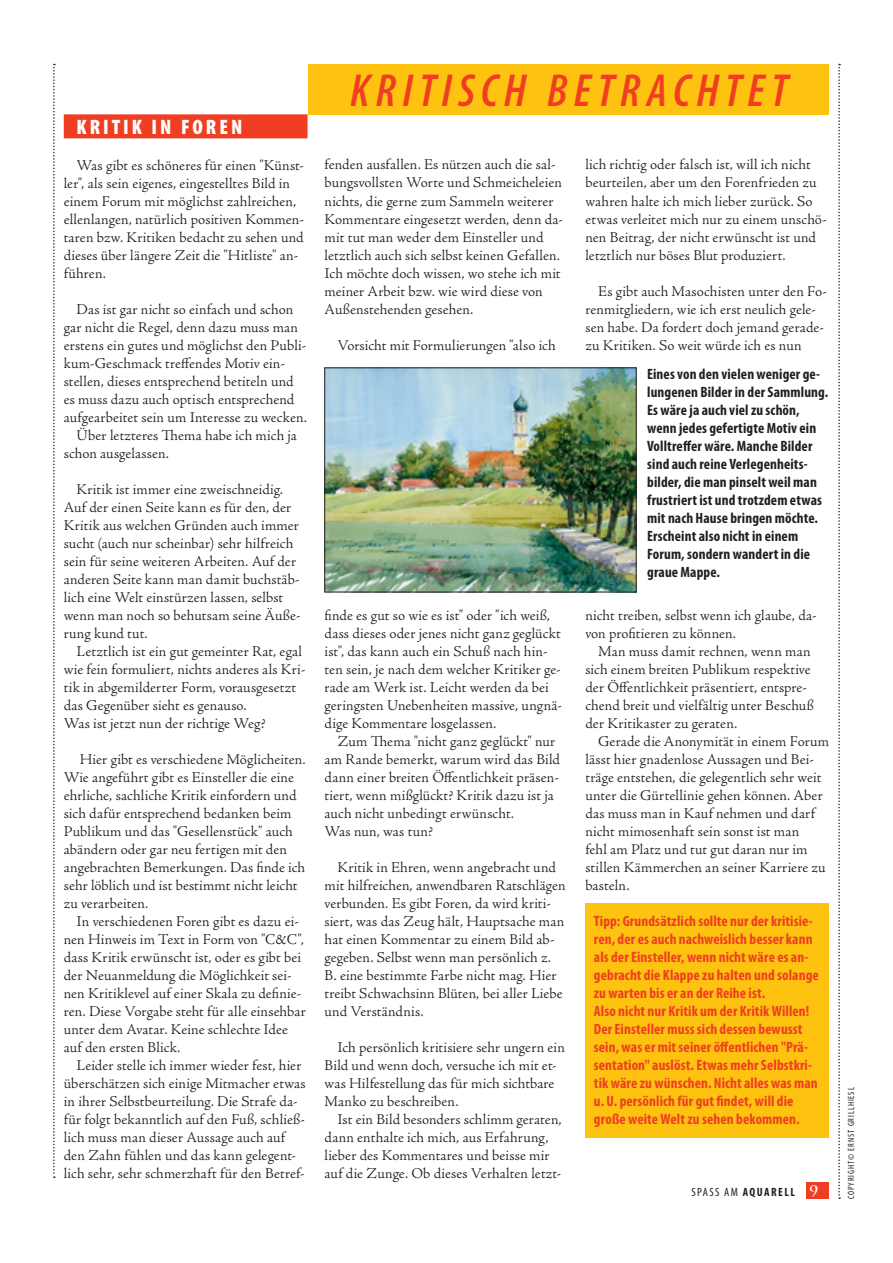
<style>
.page{position:relative;width:893px;height:1263px;background:#fff}
.page>*{position:absolute;margin:0;border:0;box-sizing:border-box;transform-origin:0 0}
.t1{font:italic 600 condensed 46.5px "Myriad Pro";letter-spacing:.13em;color:#ef3e22}
.t2{font:900 condensed 21px "Myriad Pro";letter-spacing:.14em;color:#fff}
.t3{font:300 15px/18px "Adobe Jenson Pro";letter-spacing:.01em;color:#231f20}
.t4{font:700 condensed 15px/18px "Myriad Pro";letter-spacing:.01em;color:#ef3e22}
.t5{font:700 condensed 15px/18px "Myriad Pro";letter-spacing:.01em;color:#231f20}
.t6{font:700 condensed 12px "Myriad Pro";letter-spacing:.12em;color:#231f20}
.t7{font:condensed 9px "Myriad Pro";letter-spacing:.1em;color:#231f20}
.s1{font-weight:400}
</style>
<div class="page">
<svg style="left:53px;top:64px;width:2px;height:1114px"></svg>
<svg style="left:838px;top:64px;width:2px;height:1135px"></svg>
<div style="left:806px;top:1182px;width:23px;height:17px;background:#ef3e22"></div>
<div style="left:585px;top:902px;width:244px;height:235px;background:#fec210"></div>
<div style="left:308px;top:64px;width:521px;height:50px;background:#fec210"></div>
<div style="left:64px;top:114px;width:244px;height:24px;background:#ef3e22"></div>
<img style="left:327px;top:370px;width:307px;height:220px">
<h2 class="t2" style="left:77px;top:113px;width:167px">KRITIK IN FOREN</h2>
<p class="t3" style="left:64px;top:156px;width:242px;text-indent:13px">Was gibt es schöneres für einen "Künst&shy;ler", als sein eigenes, eingestelltes Bild in einem Forum mit möglichst zahlreichen, ellenlangen, natürlich positiven Kommen&shy;taren bzw. Kritiken bedacht zu sehen und dieses über längere Zeit die "Hitliste" an&shy;führen.</p>
<p class="t3" style="left:77px;top:300px;width:218px">Das ist gar nicht so einfach und schon</p>
<p class="t3" style="left:64px;top:318px;width:236px">gar nicht die Regel, denn dazu muss man</p>
<p class="t3" style="left:64px;top:336px;width:244px">erstens ein gutes und möglichst den Publi-</p>
<p class="t3" style="left:64px;top:354px;width:223px">kum-Geschmack treffendes Motiv ein-</p>
<p class="t3" style="left:64px;top:372px;width:231px">stellen, dieses entsprechend betiteln und</p>
<p class="t3" style="left:64px;top:390px;width:232px">es muss dazu auch optisch entsprechend</p>
<p class="t3" style="left:64px;top:408px;width:245px">aufgearbeitet sein um Interesse zu wecken.</p>
<p class="t3" style="left:77px;top:426px;width:222px">Über letzteres Thema habe ich mich ja</p>
<p class="t3" style="left:64px;top:444px;width:107px">schon ausgelassen.</p>
<p class="t3" style="left:64px;top:480px;width:238px;text-indent:13px">Kritik ist immer eine zweischneidig.<br>Auf der einen Seite kann es für den, der Kritik aus welchen Gründen auch immer sucht (auch nur scheinbar) sehr hilfreich sein für seine weiteren Arbeiten. Auf der anderen Seite kann man damit buchstäb&shy;lich eine Welt einstürzen lassen, selbst wenn man noch so behutsam seine Äuße&shy;rung kund tut.</p>
<p class="t3" style="left:64px;top:642px;width:243px;text-indent:13px">Letztlich ist ein gut gemeinter Rat, egal wie fein formuliert, nichts anderes als Kri&shy;tik in abgemilderter Form, vorausgesetzt das Gegenüber sieht es genauso.<br>Was ist jetzt nun der richtige Weg?</p>
<p class="t3" style="left:64px;top:750px;width:243px;text-indent:16px">Hier gibt es verschiedene Möglicheiten.<br>Wie angeführt gibt es Einsteller die eine ehrliche, sachliche Kritik einfordern und sich dafür entsprechend bedanken beim Publikum und das "Gesellenstück" auch abändern oder gar neu fertigen mit den angebrachten Bemerkungen. Das finde ich sehr löblich und ist bestimmt nicht leicht zu verarbeiten.</p>
<p class="t3" style="left:64px;top:912px;width:243px;text-indent:13px">In verschiedenen Foren gibt es dazu ei&shy;nen Hinweis im Text in Form von "C&amp;C", dass Kritik erwünscht ist, oder es gibt bei der Neuanmeldung die Möglichkeit sei&shy;nen Kritiklevel auf einer Skala zu definie&shy;ren. Diese Vorgabe steht für alle einsehbar unter dem Avatar. Keine schlechte Idee auf den ersten Blick.</p>
<p class="t3" style="left:64px;top:1056px;width:243px;text-indent:13px">Leider stelle ich immer wieder fest, hier überschätzen sich einige Mitmacher etwas in ihrer Selbstbeurteilung. Die Strafe da&shy;für folgt bekanntlich auf den Fuß, schließ&shy;lich muss man dieser Aussage auch auf den Zahn fühlen und das kann gelegent&shy;lich sehr, sehr schmerzhaft für den Betref-</p>
<h1 class="t1" style="left:350px;top:62px;width:439px">KRITISCH BETRACHTET</h1>
<p class="t3" style="left:325px;top:156px;width:240px">fenden ausfallen. Es nützen auch die sal&shy;bungsvollsten Worte und Schmeicheleien nichts, die gerne zum Sammeln weiterer Kommentare eingesetzt werden, denn da&shy;mit tut man weder dem Einsteller und letztlich auch sich selbst keinen Gefallen.<br>Ich möchte doch wissen, wo stehe ich mit meiner Arbeit bzw. wie wird diese von Außenstehenden gesehen.</p>
<p class="t3" style="left:337px;top:336px;width:220px">Vorsicht mit Formulierungen "also ich</p>
<p class="t3" style="left:325px;top:606px;width:239px">finde es gut so wie es ist" oder "ich weiß, dass dieses oder jenes nicht ganz geglückt ist", das kann auch ein Schuß nach hin&shy;ten sein, je nach dem welcher Kritiker ge&shy;rade am Werk ist. Leicht werden da bei geringsten Unebenheiten massive, ungnä&shy;dige Kommentare losgelassen.</p>
<p class="t3" style="left:325px;top:732px;width:237px;text-indent:13px">Zum Thema "nicht ganz geglückt" nur am Rande bemerkt, warum wird das Bild dann einer breiten Öffentlichkeit präsen&shy;tiert, wenn mißglückt? Kritik dazu ist ja auch nicht unbedingt erwünscht.<br>Was nun, was tun?</p>
<p class="t3" style="left:325px;top:858px;width:243px;text-indent:13px">Kritik in Ehren, wenn angebracht und mit hilfreichen, anwendbaren Ratschlägen verbunden. Es gibt Foren, da wird kriti&shy;siert, was das Zeug hält, Hauptsache man hat einen Kommentar zu einem Bild ab&shy;gegeben. Selbst wenn man persönlich z.<br>B. eine bestimmte Farbe nicht mag. Hier treibt Schwachsinn Blüten, bei aller Liebe und Verständnis.</p>
<p class="t3" style="left:325px;top:1038px;width:242px;text-indent:13px">Ich persönlich kritisiere sehr ungern ein Bild und wenn doch, versuche ich mit et&shy;was Hilfestellung das für mich sichtbare Manko zu beschreiben.</p>
<p class="t3" style="left:325px;top:1110px;width:239px;text-indent:13px">Ist ein Bild besonders schlimm geraten, dann enthalte ich mich, aus Erfahrung, lieber des Kommentares und beisse mir auf die Zunge. Ob dieses Verhalten letzt-</p>
<p class="t3" style="left:585px;top:156px;width:243px">lich richtig oder falsch ist, will ich nicht beurteilen, aber um den Forenfrieden zu wahren halte ich mich lieber zurück. So etwas verleitet mich nur zu einem unschö&shy;nen Beitrag, der nicht erwünscht ist und letztlich nur böses Blut produziert.</p>
<p class="t3" style="left:585px;top:282px;width:243px;text-indent:13px">Es gibt auch Masochisten unter den Fo&shy;renmitgliedern, wie ich erst neulich gele&shy;sen habe. Da fordert doch jemand gerade&shy;zu Kritiken. So weit würde ich es nun</p>
<p class="t5" style="left:647px;top:364px;width:183px">Eines von den vielen weniger ge&shy;lungenen Bilder in der Sammlung.<br>Es wäre ja auch viel zu schön, wenn jedes gefertigte Motiv ein<br>Volltreffer wäre. Manche Bilder sind auch reine Verlegenheits&shy;bilder, die man pinselt weil man frustriert ist und trotzdem etwas mit nach Hause bringen möchte.<br>Erscheint also nicht in einem<br>Forum, sondern wandert in die graue Mappe.</p>
<p class="t3" style="left:585px;top:606px;width:233px">nicht treiben, selbst wenn ich glaube, da&shy;von profitieren zu können.</p>
<p class="t3" style="left:585px;top:642px;width:230px;text-indent:13px">Man muss damit rechnen, wenn man sich einem breiten Publikum respektive der Öffentlichkeit präsentiert, entspre&shy;chend breit und vielfältig unter Beschuß der Kritikaster zu geraten.</p>
<p class="t3" style="left:585px;top:732px;width:245px;text-indent:13px">Gerade die Anonymität in einem Forum lässt hier gnadenlose Aussagen und Bei&shy;träge entstehen, die gelegentlich sehr weit unter die Gürtellinie gehen können. Aber das muss man in Kauf nehmen und darf nicht mimosenhaft sein sonst ist man<br>fehl am Platz und tut gut daran nur im stillen Kämmerchen an seiner Karriere zu basteln.</p>
<p class="t4" style="left:594px;top:911px;width:226px">Tipp: Grundsätzlich sollte nur der kritisie&shy;ren, der es auch nachweislich besser kann als der Einsteller, wenn nicht wäre es an&shy;gebracht die Klappe zu halten und solange zu warten bis er an der Reihe ist.<br>Also nicht nur Kritik um der Kritik Willen!<br>Der Einsteller muss sich dessen bewusst sein, was er mit seiner öffentlichen "Prä&shy;sentation" auslöst. Etwas mehr Selbstkri&shy;tik wäre zu wünschen. Nicht alles was man u. U. persönlich für gut findet, will die große weite Welt zu sehen bekommen.</p>
<p class="t6" style="left:691px;top:1184px;width:105px"><span class="s1">SPASS AM</span> AQUARELL</p>
<p class="t7" style="left:846px;top:1199px;width:113px;rotate:-90deg">COPYRIGHT© ERNST GRILLHIESL</p>
</div>
